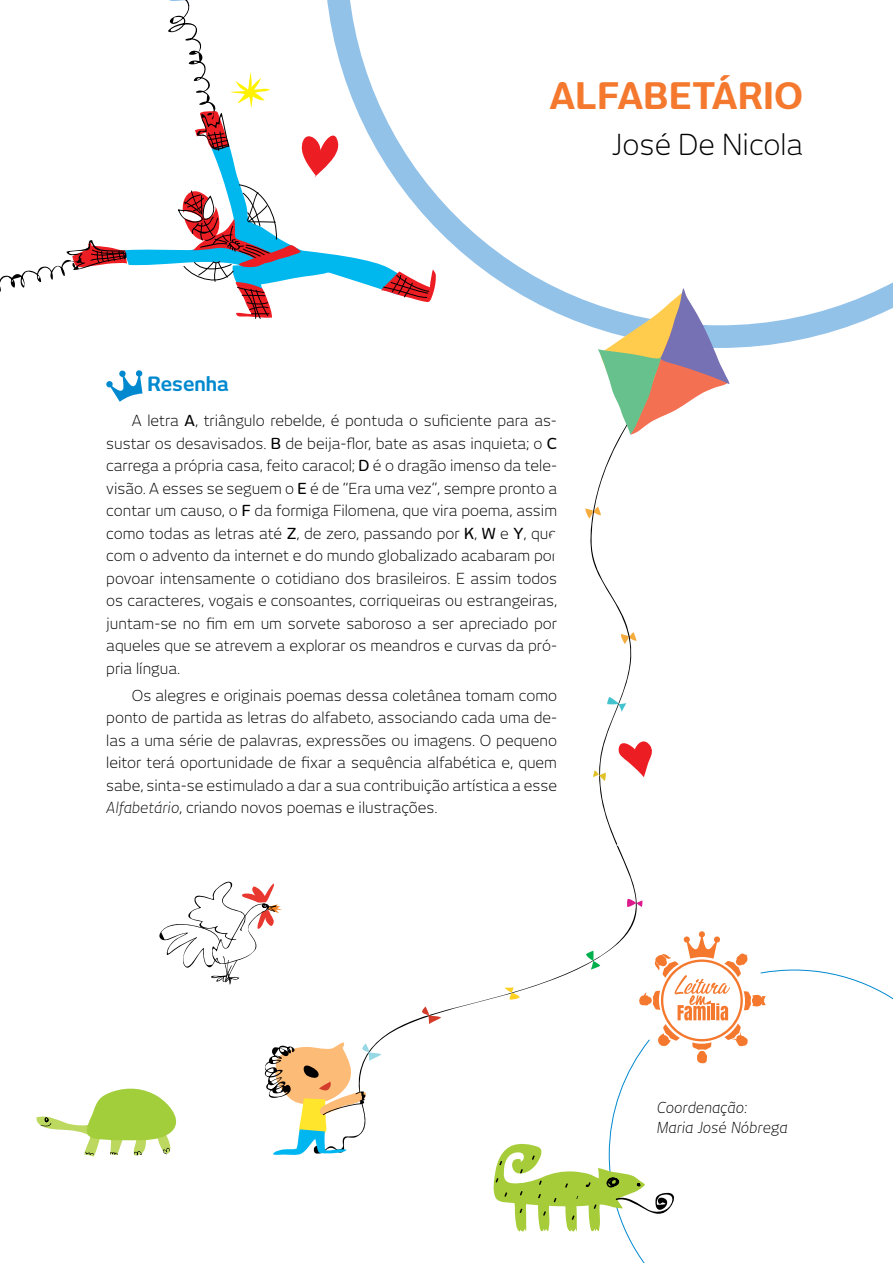
<style>
.page{position:relative;width:893px;height:1263px;background:#fff}
.page>*{position:absolute;margin:0;border:0;box-sizing:border-box;transform-origin:0 0}
.t1{font:700 36px "New June";letter-spacing:.01em;color:#f4792e}
.t2{font:300 28.5px "New June";color:#000}
.t3{font:700 19.5px "New June";color:#0089cf}
.t4{font:300 15px/22.5px "New June";color:#000;text-align:justify}
.t5{font:italic 300 15px/19.5px "New June";color:#000}
.s1{font-weight:500}
.s2{font-style:italic}
</style>
<div class="page">
<svg style="left:436px;top:194px;width:457px;height:152px"></svg>
<svg style="left:106px;top:370px;width:37px;height:32px"></svg>
<svg style="left:655px;top:931px;width:93px;height:38px"></svg>
<svg style="left:625px;top:969px;width:268px;height:294px"></svg>
<svg style="left:378px;top:435px;width:277px;height:707px"></svg>
<svg style="left:504px;top:987px;width:16px;height:13px"></svg>
<svg style="left:586px;top:951px;width:14px;height:18px"></svg>
<svg style="left:627px;top:898px;width:15px;height:9px"></svg>
<svg style="left:611px;top:841px;width:11px;height:7px"></svg>
<svg style="left:593px;top:770px;width:13px;height:11px"></svg>
<svg style="left:607px;top:697px;width:19px;height:15px"></svg>
<svg style="left:422px;top:1006px;width:19px;height:18px"></svg>
<svg style="left:264px;top:1041px;width:117px;height:114px"></svg>
<svg style="left:598px;top:288px;width:168px;height:147px"></svg>
<svg style="left:0;top:0;width:436px;height:319px"></svg>
<svg style="left:36px;top:1088px;width:141px;height:69px"></svg>
<svg style="left:159px;top:881px;width:123px;height:104px"></svg>
<svg style="left:493px;top:1142px;width:184px;height:90px"></svg>
<h1 class="t1" style="left:549px;top:75px;width:255px">ALFABETÁRIO</h1>
<h2 class="t2" style="left:612px;top:127px;width:192px">José De Nicola</h2>
<h3 class="t3" style="left:148px;top:372px;width:83px">Resenha</h3>
<p class="t4" style="left:106px;top:409px;width:452px;text-indent:26px">A letra <span class="s1">A</span>, triângulo rebelde, é pontuda o suficiente para as&shy;sustar os desavisados. <span class="s1">B</span> de beija-flor, bate as asas inquieta; o <span class="s1">C </span>carrega a própria casa, feito caracol; <span class="s1">D</span> é o dragão imenso da tele&shy;visão. A esses se seguem o <span class="s1">E</span> é de “Era uma vez”, sempre pronto a contar um causo, o <span class="s1">F</span> da formiga Filomena, que vira poema, assim como todas as letras até <span class="s1">Z</span>, de zero, passando por <span class="s1">K</span>, <span class="s1">W</span> e <span class="s1">Y</span>, que com o advento da internet e do mundo globalizado acabaram por povoar intensamente o cotidiano dos brasileiros. E assim todos os caracteres, vogais e consoantes, corriqueiras ou estrangeiras, juntam-se no fim em um sorvete saboroso a ser apreciado por aqueles que se atrevem a explorar os meandros e curvas da pró&shy;pria língua.</p>
<p class="t4" style="left:106px;top:684px;width:452px;text-indent:26px">Os alegres e originais poemas dessa coletânea tomam como ponto de partida as letras do alfabeto, associando cada uma de&shy;las a uma série de palavras, expressões ou imagens. O pequeno leitor terá oportunidade de fixar a sequência alfabética e, quem sabe, sinta-se estimulado a dar a sua contribuição artística a esse <span class="s2">Alfabetário</span>, criando novos poemas e ilustrações.</p>
<p class="t5" style="left:657px;top:1098px;width:132px">Coordenação:<br>Maria José Nóbrega</p>
</div>
